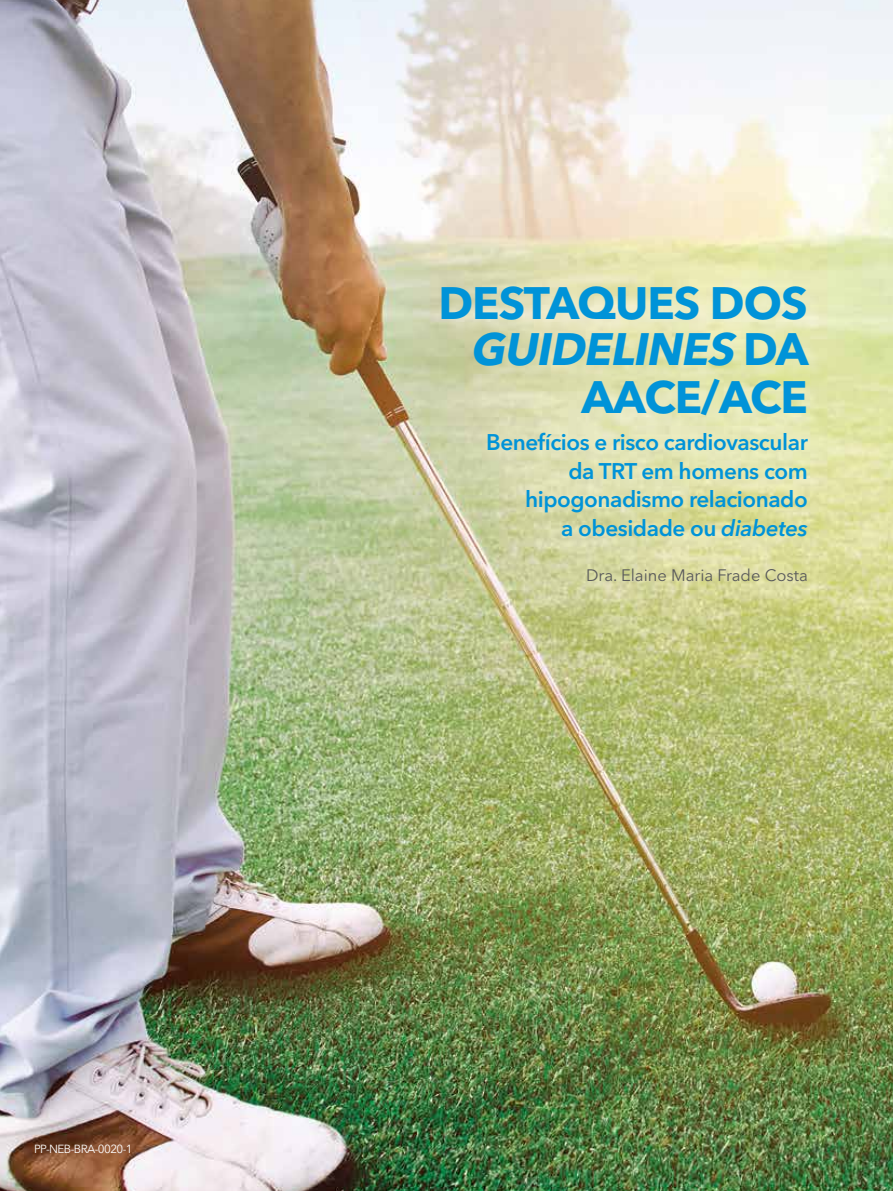
<style>
.page{position:relative;width:893px;height:1191px;background:#fff}
.page>*{position:absolute;margin:0;border:0;box-sizing:border-box;transform-origin:0 0}
.t1{font:700 45px/47px "Avenir Next LT Pro";letter-spacing:-.02em;color:#0093d8;text-align:right}
.t2{font:600 22.5px/28.5px "Avenir Next LT Pro";letter-spacing:-.02em;color:#0093d8;text-align:right}
.t3{font:16.5px "Avenir Next LT Pro";color:#58595b}
.t4{font:11.7px "Avenir Next LT Pro";letter-spacing:-.05em;color:#fff}
.s1{font-style:italic}
</style>
<div class="page">
<img style="left:0;top:0;width:893px;height:1191px">
<div style="left:444px;top:289px;width:383px;height:310px;background:#fff;opacity:.23"></div>
<p class="t4" style="left:34px;top:1142px;width:100px">PP-NEB-BRA-0020-1</p>
<h1 class="t1" style="left:438px;top:279px;width:373px">DESTAQUES DOS<br><span class="s1">GUIDELINES</span> DA<br>AACE/ACE</h1>
<p class="t2" style="left:486px;top:428px;width:323px">Benefícios e risco cardiovascular da TRT em homens com hipogonadismo relacionado<br>a obesidade ou <span class="s1">diabetes</span></p>
<p class="t3" style="left:586px;top:565px;width:223px">Dra. Elaine Maria Frade Costa</p>
</div>
